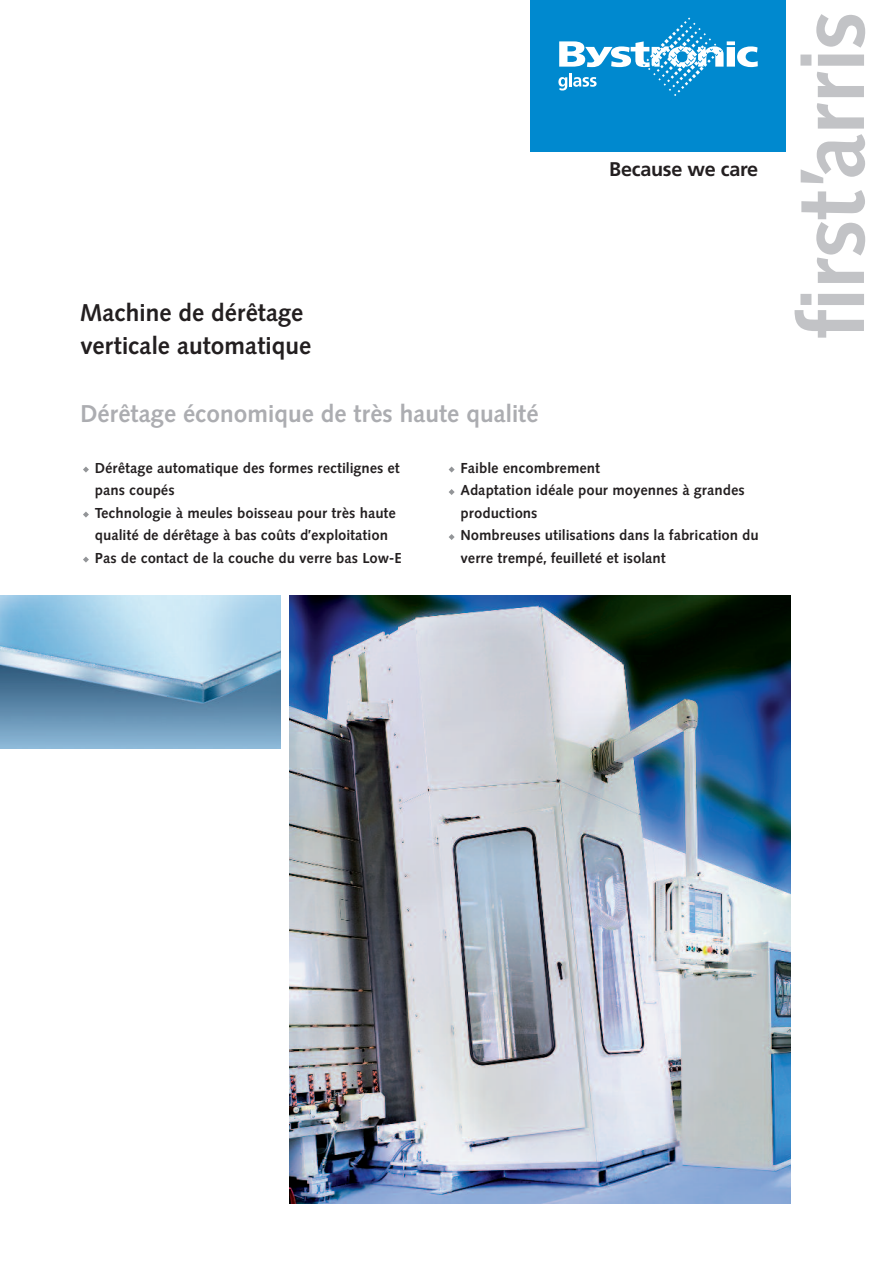
<style>
.page{position:relative;width:893px;height:1263px;background:#fff}
.page>*{position:absolute;margin:0;border:0;box-sizing:border-box;transform-origin:0 0}
.t1{font:700 90px "Synthese BSK";letter-spacing:.015em;color:#c2c3c6}
.t2{font:700 24px/33.8px "Synthese BSK";letter-spacing:.025em;color:#231f20}
.t3{font:700 24px "Synthese BSK";letter-spacing:.025em;color:#acadb1}
.t4{font:700 19.8px "Frutiger";letter-spacing:-.015em;color:#231f20}
.t5{font:700 14.25px/22.5px "Synthese BSK";letter-spacing:.04em;color:#231f20}
</style>
<div class="page">
<svg style="left:449px;top:489px;width:6px;height:6px"></svg>
<svg style="left:449px;top:466px;width:6px;height:6px"></svg>
<svg style="left:449px;top:534px;width:6px;height:6px"></svg>
<svg style="left:83px;top:556px;width:6px;height:6px"></svg>
<svg style="left:83px;top:511px;width:6px;height:6px"></svg>
<svg style="left:83px;top:466px;width:6px;height:6px"></svg>
<img style="left:289px;top:595px;width:502px;height:608px">
<img style="left:0;top:595px;width:281px;height:153px">
<div style="left:531px;top:0;width:255px;height:151px;background:#0089cf"></div>
<svg style="left:558px;top:18px;width:200px;height:78px"></svg>
<h2 class="t2" style="left:81px;top:296px;width:232px">Machine de dérêtage verticale automatique</h2>
<h2 class="t3" style="left:81px;top:400px;width:459px">Dérêtage économique de très haute qualité</h2>
<h3 class="t4" style="left:609px;top:162px;width:150px">Because we care</h3>
<p class="t5" style="left:95px;top:457px;width:307px">Dérêtage automatique des formes rectilignes et pans coupés<br>Technologie à meules boisseau pour très haute qualité de dérêtage à bas coûts d’exploitation Pas de contact de la couche du verre bas Low-E</p>
<p class="t5" style="left:461px;top:457px;width:299px">Faible encombrement<br>Adaptation idéale pour moyennes à grandes productions<br>Nombreuses utilisations dans la fabrication du verre trempé, feuilleté et isolant</p>
<h1 class="t1" style="left:783px;top:338px;width:326px;rotate:-90deg">first’arris</h1>
</div>
